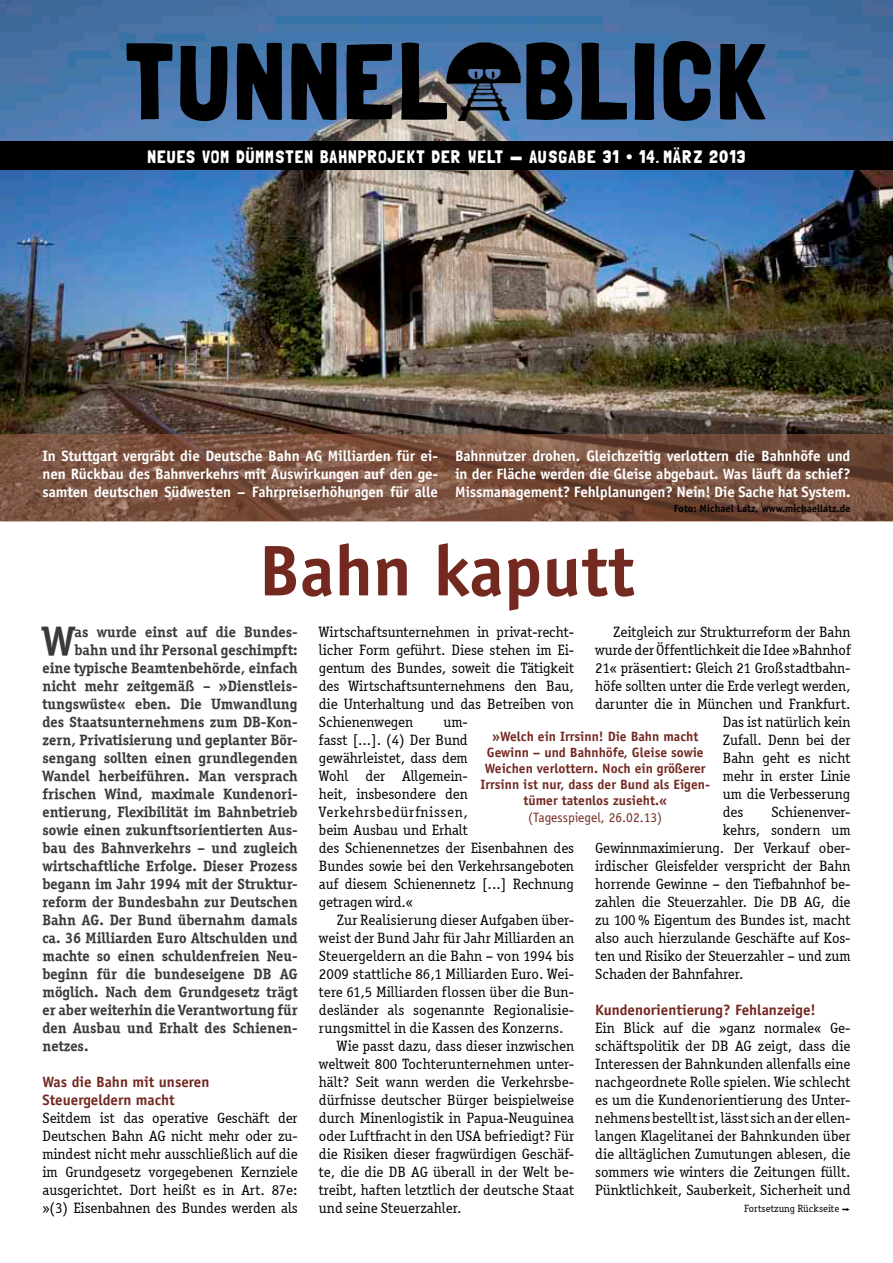
<style>
.page{position:relative;width:893px;height:1263px;background:#fff}
.page>*{position:absolute;margin:0;border:0;box-sizing:border-box;transform-origin:0 0}
.t1{font:108px "Londrina Solid";letter-spacing:.025em;color:#000}
.t2{font:700 72px "Officina Sans Std";color:#732920}
.t3{font:41.25px "Officina Serif ITCTT Bold";color:#3a3a3a}
.t4{font:18px "Londrina Solid";letter-spacing:.05em;color:#fff}
.t5{font:15px/18px "Officina Serif ITCTT Book";letter-spacing:-.005em;color:#000;text-align:justify}
.t6{font:15px "Officina Serif ITCTT Bold";color:#3a3a3a}
.t7{font:700 15px/18px "Officina Sans Std";letter-spacing:-.01em;color:#fff;text-align:justify}
.t8{font:700 15px/18px "Officina Sans Std";color:#732920}
.t9{font:700 13.5px/16.2px "Officina Sans Std";color:#732920;text-align:center}
.t10{font:13.5px "Officina Sans Std";color:#732920}
.t11{font:700 10.5px "Officina Sans Std";color:#000}
.t12{font:10.5px "Officina Serif ITCTT Book";color:#000}
.s1{font-family:"Officina Serif ITCTT Book"}
</style>
<div class="page">
<img style="left:0;top:170px;width:893px;height:264px">
<svg style="left:0;top:0;width:893px;height:141px;background:#4f7aad"></svg>
<div style="left:0;top:141px;width:893px;height:29px;background:#000"></div>
<svg style="left:0;top:434px;width:893px;height:88px;background:#7a5240"></svg>
<img style="left:446px;top:42px;width:74px;height:79px">
<h1 class="t1" style="left:125px;top:18px;width:645px">TUNNEL BLICK</h1>
<p class="t4" style="left:148px;top:146px;width:599px">NEUES VOM DÜMMSTEN BAHNPROJEKT DER WELT — AUSGABE 31 <span class="s1">•</span> 14. MÄRZ 2013</p>
<p class="t7" style="left:43px;top:447px;width:397px">In Stuttgart vergräbt die Deutsche Bahn AG Milliarden für ei&shy;nen Rückbau des Bahnverkehrs mit Auswirkungen auf den ge&shy;samten deutschen Südwesten – Fahrpreiserhöhungen für alle</p>
<p class="t7" style="left:455px;top:447px;width:397px">Bahnnutzer drohen. Gleichzeitig verlottern die Bahnhöfe und in der Fläche werden die Gleise abgebaut. Was läuft da schief?<br>Missmanagement? Fehlplanungen? Nein! Die Sache hat System.</p>
<p class="t11" style="left:674px;top:501px;width:178px">Foto: Michael Latz, www.michaellatz.de</p>
<h2 class="t2" style="left:259px;top:526px;width:377px">Bahn kaputt</h2>
<h3 class="t3" style="left:43px;top:615px;width:34px">W</h3>
<p class="t6" style="left:75px;top:622px;width:225px">as wurde einst auf die Bundes-</p>
<p class="t6" style="left:75px;top:640px;width:225px">bahn und ihr Personal geschimpft:</p>
<p class="t6" style="left:43px;top:658px;width:257px">eine typische Beamtenbehörde, einfach</p>
<p class="t6" style="left:43px;top:676px;width:257px">nicht mehr zeitgemäß – »Dienstleis-</p>
<p class="t6" style="left:43px;top:694px;width:257px">tungswüste« eben. Die Umwandlung</p>
<p class="t6" style="left:43px;top:712px;width:257px">des Staatsunternehmens zum DB-Kon-</p>
<p class="t6" style="left:43px;top:730px;width:257px">zern, Privatisierung und geplanter Bör-</p>
<p class="t6" style="left:43px;top:748px;width:257px">sengang sollten einen grundlegenden</p>
<p class="t6" style="left:43px;top:766px;width:257px">Wandel herbeiführen. Man versprach</p>
<p class="t6" style="left:43px;top:784px;width:257px">frischen Wind, maximale Kundenori-</p>
<p class="t6" style="left:43px;top:802px;width:257px">entierung, Flexibilität im Bahnbetrieb</p>
<p class="t6" style="left:43px;top:820px;width:257px">sowie einen zukunftsorientierten Aus-</p>
<p class="t6" style="left:43px;top:838px;width:257px">bau des Bahnverkehrs – und zugleich</p>
<p class="t6" style="left:43px;top:856px;width:257px">wirtschaftliche Erfolge. Dieser Prozess</p>
<p class="t6" style="left:43px;top:874px;width:257px">begann im Jahr 1994 mit der Struktur-</p>
<p class="t6" style="left:43px;top:892px;width:257px">reform der Bundesbahn zur Deutschen</p>
<p class="t6" style="left:43px;top:910px;width:257px">Bahn AG. Der Bund übernahm damals</p>
<p class="t6" style="left:43px;top:928px;width:257px">ca. 36 Milliarden Euro Altschulden und</p>
<p class="t6" style="left:43px;top:946px;width:257px">machte so einen schuldenfreien Neu-</p>
<p class="t6" style="left:43px;top:964px;width:257px">beginn für die bundeseigene DB AG</p>
<p class="t6" style="left:43px;top:982px;width:257px">möglich. Nach dem Grundgesetz trägt</p>
<p class="t6" style="left:43px;top:1000px;width:257px">er aber weiterhin die Verantwortung für</p>
<p class="t6" style="left:43px;top:1018px;width:257px">den Ausbau und Erhalt des Schienen-</p>
<p class="t6" style="left:43px;top:1036px;width:47px">netzes.</p>
<p class="t8" style="left:43px;top:1072px;width:168px">Was die Bahn mit unseren<br>Steuergeldern macht</p>
<p class="t5" style="left:43px;top:1108px;width:257px">Seitdem ist das operative Geschäft der Deutschen Bahn AG nicht mehr oder zu&shy;mindest nicht mehr ausschließlich auf die im Grundgesetz vorgegebenen Kernziele ausgerichtet. Dort heißt es in Art. 87e: »(3) Eisenbahnen des Bundes werden als</p>
<p class="t5" style="left:319px;top:622px;width:257px">Wirtschaftsunternehmen in privat-recht&shy;licher Form geführt. Diese stehen im Ei&shy;gentum des Bundes, soweit die Tätigkeit des Wirtschaftsunternehmens den Bau, die Unterhaltung und das Betreiben von Schienenwegen</p>
<p class="t5" style="left:613px;top:622px;width:239px">Zeitgleich zur Strukturreform der Bahn</p>
<p class="t5" style="left:595px;top:640px;width:257px">wurde der Öffentlichkeit die Idee »Bahnhof</p>
<p class="t5" style="left:595px;top:658px;width:257px">21« präsentiert: Gleich 21 Großstadtbahn-</p>
<p class="t5" style="left:595px;top:676px;width:257px">höfe sollten unter die Erde verlegt werden,</p>
<p class="t5" style="left:595px;top:694px;width:257px">darunter die in München und Frankfurt.</p>
<p class="t5" style="left:723px;top:712px;width:129px">Das ist natürlich kein</p>
<p class="t5" style="left:723px;top:730px;width:129px">Zufall. Denn bei der</p>
<p class="t5" style="left:723px;top:748px;width:129px">Bahn geht es nicht</p>
<p class="t5" style="left:723px;top:766px;width:129px">mehr in erster Linie</p>
<p class="t5" style="left:723px;top:784px;width:129px">um die Verbesserung</p>
<p class="t5" style="left:723px;top:802px;width:22px">des</p>
<p class="t5" style="left:771px;top:802px;width:81px">Schienenver-</p>
<p class="t5" style="left:723px;top:820px;width:129px">kehrs, sondern um</p>
<p class="t5" style="left:595px;top:838px;width:257px">Gewinnmaximierung. Der Verkauf ober-</p>
<p class="t5" style="left:595px;top:856px;width:257px">irdischer Gleisfelder verspricht der Bahn</p>
<p class="t5" style="left:595px;top:874px;width:257px">horrende Gewinne – den Tiefbahnhof be-</p>
<p class="t5" style="left:595px;top:892px;width:257px">zahlen die Steuerzahler. Die DB AG, die</p>
<p class="t5" style="left:595px;top:910px;width:257px">zu 100 % Eigentum des Bundes ist, macht</p>
<p class="t5" style="left:595px;top:928px;width:257px">also auch hierzulande Geschäfte auf Kos-</p>
<p class="t5" style="left:595px;top:946px;width:257px">ten und Risiko der Steuerzahler – und zum</p>
<p class="t5" style="left:595px;top:964px;width:150px">Schaden der Bahnfahrer.</p>
<p class="t8" style="left:595px;top:1000px;width:222px">Kundenorientierung? Fehlanzeige!</p>
<p class="t5" style="left:595px;top:1018px;width:257px">Ein Blick auf die »ganz normale« Ge&shy;schäftspolitik der DB AG zeigt, dass die Interessen der Bahnkunden allenfalls eine nachgeordnete Rolle spielen. Wie schlecht es um die Kundenorientierung des Unter&shy;nehmens bestellt ist, lässt sich an der ellen&shy;langen Klagelitanei der Bahnkunden über die alltäglichen Zumutungen ablesen, die sommers wie winters die Zeitungen füllt.<br>Pünktlichkeit, Sauberkeit, Sicherheit und</p>
<p class="t5" style="left:319px;top:712px;width:257px;text-align:left;text-indent:125px">um-<br>fasst [...]. (4) Der Bund<br>gewährleistet, dass dem<br>Wohl der Allgemein-<br>heit, insbesondere den<br>Verkehrsbedürfnissen,<br>beim Ausbau und Erhalt<br>des Schienennetzes der Eisenbahnen des<br>Bundes sowie bei den Verkehrsangeboten auf diesem Schienennetz [...] Rechnung getragen wird.«</p>
<p class="t5" style="left:337px;top:910px;width:239px">Zur Realisierung dieser Aufgaben über-</p>
<p class="t5" style="left:319px;top:928px;width:257px">weist der Bund Jahr für Jahr Milliarden an</p>
<p class="t5" style="left:319px;top:946px;width:257px">Steuergeldern an die Bahn – von 1994 bis</p>
<p class="t5" style="left:319px;top:964px;width:257px">2009 stattliche 86,1 Milliarden Euro. Wei-</p>
<p class="t5" style="left:319px;top:982px;width:257px">tere 61,5 Milliarden flossen über die Bun-</p>
<p class="t5" style="left:319px;top:1000px;width:257px">desländer als sogenannte Regionalisie-</p>
<p class="t5" style="left:319px;top:1018px;width:246px">rungsmittel in die Kassen des Konzerns.</p>
<p class="t5" style="left:337px;top:1036px;width:239px">Wie passt dazu, dass dieser inzwischen</p>
<p class="t5" style="left:319px;top:1054px;width:257px">weltweit 800 Tochterunternehmen unter-</p>
<p class="t5" style="left:319px;top:1072px;width:257px">hält? Seit wann werden die Verkehrsbe-</p>
<p class="t5" style="left:319px;top:1090px;width:257px">dürfnisse deutscher Bürger beispielweise</p>
<p class="t5" style="left:319px;top:1108px;width:257px">durch Minenlogistik in Papua-Neuguinea</p>
<p class="t5" style="left:319px;top:1126px;width:257px">oder Luftfracht in den USA befriedigt? Für</p>
<p class="t5" style="left:319px;top:1144px;width:257px">die Risiken dieser fragwürdigen Geschäf-</p>
<p class="t5" style="left:319px;top:1162px;width:257px">te, die die DB AG überall in der Welt be-</p>
<p class="t5" style="left:319px;top:1180px;width:257px">treibt, haften letztlich der deutsche Staat</p>
<p class="t5" style="left:319px;top:1198px;width:144px">und seine Steuerzahler.</p>
<p class="t9" style="left:481px;top:728px;width:231px">»Welch ein Irrsinn! Die Bahn macht Gewinn – und Bahnhöfe, Gleise sowie Weichen verlottern. Noch ein größerer Irrsinn ist nur, dass der Bund als Eigen&shy;tümer tatenlos zusieht.«</p>
<p class="t10" style="left:528px;top:809px;width:136px">(Tagesspiegel, 26.02.13)</p>
<p class="t12" style="left:744px;top:1203px;width:97px">Fortsetzung Rückseite</p>
</div>
